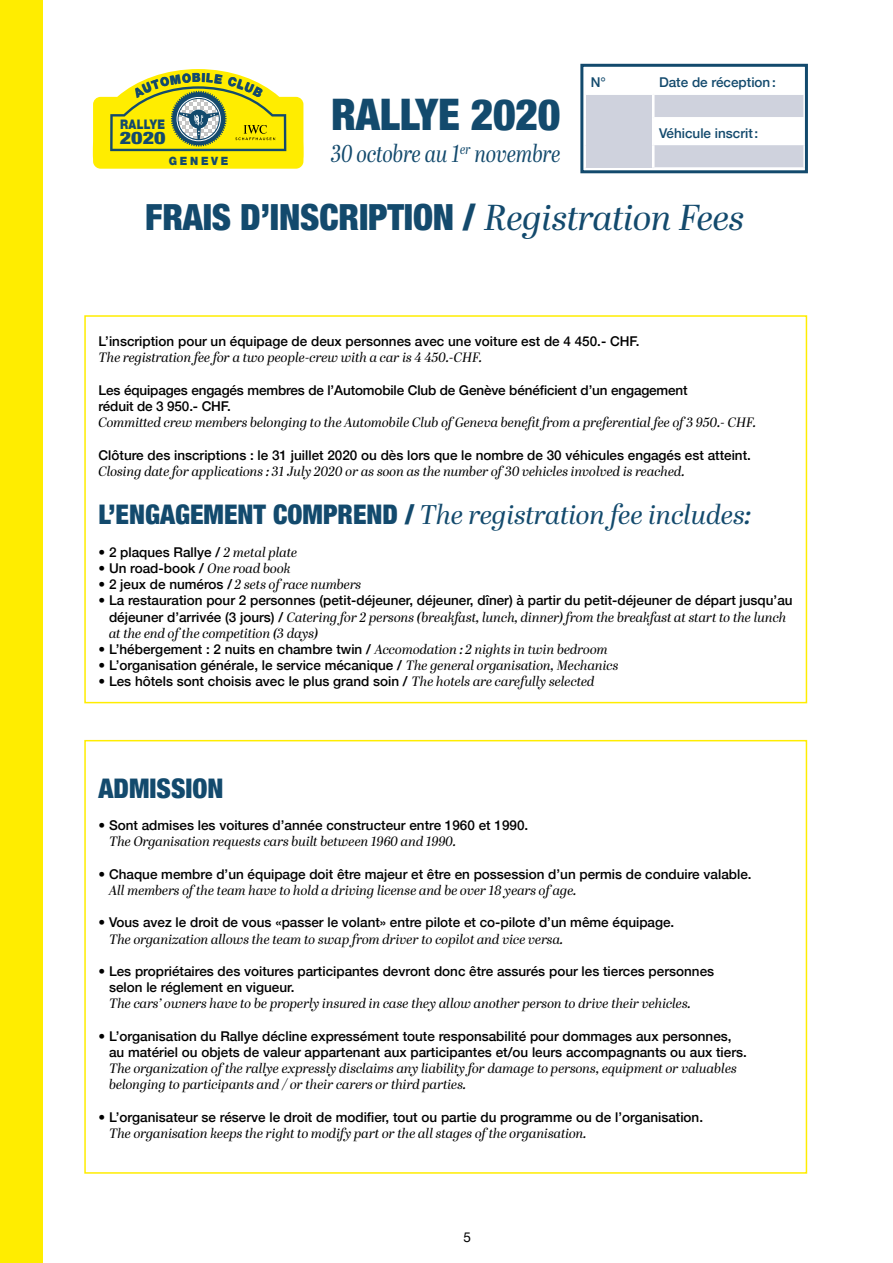
<style>
.page{position:relative;width:893px;height:1263px;background:#fff}
.page>*{position:absolute;margin:0;border:0;box-sizing:border-box;transform-origin:0 0}
.t1{font:900 condensed 43.5px "Helvetica Neue";letter-spacing:-.005em;color:#134a6d}
.t2{font:900 condensed 36px "Helvetica Neue";letter-spacing:-.005em;color:#134a6d}
.t3{font:italic 27px "Abril Display";color:#134a6d}
.t4{font:900 condensed 27px "Helvetica Neue";color:#134a6d}
.t5{font:italic 24.3px "Abril Display";color:#134a6d;scale:.83 1}
.t6{font:900 condensed 17.25px "Helvetica Neue";color:#134a6d;scale:1.27 1}
.t7{font:500 13.5px/16.2px "Helvetica Neue";color:#000}
.t8{font:italic 13.5px/16.2px "Abril Display";color:#000}
.t9{font:500 13.5px "Helvetica Neue";color:#134a6d}
.t10{font:13.5px "Helvetica Neue";color:#000}
.t11{font:900 13.2px "Helvetica Neue";letter-spacing:.03em;color:#134a6d;scale:.82 1}
.t12{font:900 11.4px "Helvetica Neue";letter-spacing:.25em;color:#134a6d;scale:.94 1}
.s1{font-family:"Abril Display";font-weight:400;font-style:italic;font-stretch:normal}
.s2{font-family:"Helvetica Neue";font-weight:900;font-style:normal;font-stretch:condensed}
.s3{font-family:"Abril Display";font-weight:400;font-style:italic}
.s4{font-family:"Helvetica Neue";font-weight:500;font-style:normal}
</style>
<div class="page">
<svg style="left:655px;top:95px;width:148px;height:72px"></svg>
<hr style="left:653px;top:117px;width:153px;height:3px;background:#fff">
<hr style="left:653px;top:142px;width:153px;height:3px;background:#fff">
<div style="left:580px;top:64px;width:228px;height:109px;border:3px solid #134a6d"></div>
<div style="left:586px;top:95px;width:66px;height:73px;background:#cfd2dd"></div>
<div style="left:0;top:0;width:43px;height:1263px;background:#ffed00"></div>
<div style="left:84px;top:315px;width:723px;height:388px;border:2px solid #ffed00"></div>
<div style="left:84px;top:740px;width:723px;height:434px;border:2px solid #ffed00"></div>
<svg style="left:93px;top:69px;width:211px;height:100px;background:#e3dc3a"></svg>
<p class="t11" style="left:120px;top:117px;width:56px">RALLYE</p>
<p class="t6" style="left:120px;top:128px;width:38px">2020</p>
<p class="t12" style="left:169px;top:154px;width:65px">GENEVE</p>
<h1 class="t1" style="left:331px;top:79px;width:231px">RALLYE 2020</h1>
<h3 class="t5" style="left:331px;top:137px;width:278px">30 octobre au 1<sup>er</sup> novembre</h3>
<p class="t9" style="left:591px;top:72px;width:17px">N°</p>
<p class="t9" style="left:659px;top:72px;width:118px">Date de réception:</p>
<p class="t9" style="left:659px;top:122px;width:101px">Véhicule inscrit:</p>
<h2 class="t2" style="left:145px;top:188px;width:601px">FRAIS D’INSCRIPTION / <span class="s1">Registration Fees</span></h2>
<p class="t7" style="left:99px;top:332px;width:542px">L’inscription pour un équipage de deux personnes avec une voiture est de 4 450.- CHF.</p>
<p class="t8" style="left:99px;top:350px;width:385px">The registration fee for a two people-crew with a car is 4 450.-CHF.</p>
<p class="t7" style="left:99px;top:381px;width:591px">Les équipages engagés membres de l’Automobile Club de Genève bénéficient d’un engagement réduit de 3 950.- CHF.</p>
<p class="t8" style="left:99px;top:415px;width:659px">Committed crew members belonging to the Automobile Club of Geneva benefit from a preferential fee of 3 950.- CHF.</p>
<p class="t7" style="left:99px;top:445px;width:654px">Clôture des inscriptions : le 31 juillet 2020 ou dès lors que le nombre de 30 véhicules engagés est atteint.</p>
<p class="t8" style="left:99px;top:464px;width:588px">Closing date for applications : 31 July 2020 or as soon as the number of 30 vehicles involved is reached.</p>
<h3 class="t3" style="left:99px;top:496px;width:654px"><span class="s2">L’ENGAGEMENT COMPREND /</span> The registration fee includes:</h3>
<p class="t7" style="left:99px;top:543px;width:200px">• 2 plaques Rallye / <span class="s3">2 metal plate</span></p>
<p class="t7" style="left:99px;top:559px;width:194px">• Un road-book / <span class="s3">One road book</span></p>
<p class="t8" style="left:99px;top:577px;width:264px"><span class="s4">• 2 jeux de numéros /</span> 2 sets of race numbers</p>
<p class="t7" style="left:99px;top:591px;width:696px">• La restauration pour 2 personnes (petit-déjeuner, déjeuner, dîner) à partir du petit-déjeuner de départ jusqu’au</p>
<p class="t8" style="left:109px;top:609px;width:679px"><span class="s4">déjeuner d’arrivée (3 jours) /</span> Catering for 2 persons (breakfast, lunch, dinner) from the breakfast at start to the lunch at the end of the competition (3 days)</p>
<p class="t7" style="left:99px;top:640px;width:511px">• L’hébergement : 2 nuits en chambre twin / <span class="s3">Accomodation : 2 nights in twin bedroom</span></p>
<p class="t7" style="left:99px;top:656px;width:521px">• L’organisation générale, le service mécanique / <span class="s3">The general organisation, Mechanics</span></p>
<p class="t7" style="left:99px;top:672px;width:498px">• Les hôtels sont choisis avec le plus grand soin / <span class="s3">The hotels are carefully selected</span></p>
<h3 class="t4" style="left:99px;top:766px;width:127px">ADMISSION</h3>
<p class="t7" style="left:99px;top:816px;width:431px">• Sont admises les voitures d’année constructeur entre 1960 et 1990.</p>
<p class="t8" style="left:109px;top:834px;width:349px">The Organisation requests cars built between 1960 and 1990.</p>
<p class="t7" style="left:99px;top:865px;width:655px">• Chaque membre d’un équipage doit être majeur et être en possession d’un permis de conduire valable.</p>
<p class="t8" style="left:109px;top:883px;width:469px">All members of the team have to hold a driving license and be over 18 years of age.</p>
<p class="t7" style="left:99px;top:913px;width:577px">• Vous avez le droit de vous «passer le volant» entre pilote et co-pilote d’un même équipage.</p>
<p class="t8" style="left:109px;top:931px;width:456px">The organization allows the team to swap from driver to copilot and vice versa.</p>
<p class="t7" style="left:109px;top:962px;width:607px;text-indent:-11px">• Les propriétaires des voitures participantes devront donc être assurés pour les tierces personnes selon le réglement en vigueur.</p>
<p class="t8" style="left:109px;top:996px;width:583px">The cars’ owners have to be properly insured in case they allow another person to drive their vehicles.</p>
<p class="t7" style="left:109px;top:1027px;width:639px;text-indent:-11px">• L’organisation du Rallye décline expressément toute responsabilité pour dommages aux personnes, au matériel ou objets de valeur appartenant aux participantes et/ou leurs accompagnants ou aux tiers.</p>
<p class="t8" style="left:109px;top:1061px;width:629px">The organization of the rallye expressly disclaims any liability for damage to persons, equipment or valuables belonging to participants and / or their carers or third parties.</p>
<p class="t7" style="left:99px;top:1108px;width:606px">• L’organisateur se réserve le droit de modifier, tout ou partie du programme ou de l’organisation.</p>
<p class="t8" style="left:109px;top:1126px;width:479px">The organisation keeps the right to modify part or the all stages of the organisation.</p>
<p class="t10" style="left:463px;top:1227px;width:9px">5</p>
</div>
